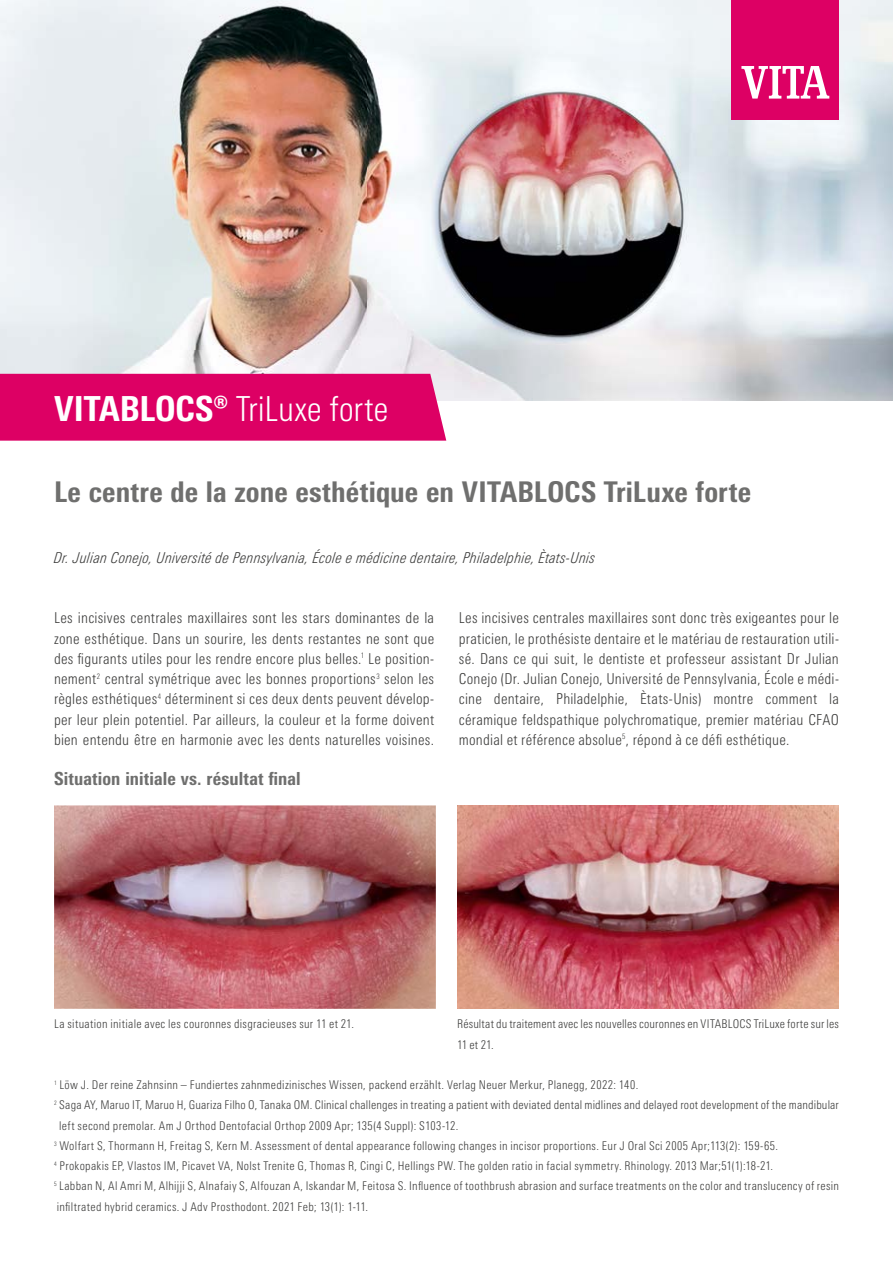
<style>
.page{position:relative;width:893px;height:1263px;background:#fff}
.page>*{position:absolute;margin:0;border:0;box-sizing:border-box;transform-origin:0 0}
.t1{font:300 condensed 34.5px "Univers Next Pro";color:#fff}
.t2{font:800 condensed 28.5px "Univers Next Pro";letter-spacing:.01em;color:#6f6f6e}
.t3{font:800 condensed 18px "Univers Next Pro";letter-spacing:.005em;color:#6f6f6e}
.t4{font:300 condensed 15px/20.2px "Univers Next Pro";letter-spacing:.015em;color:#3b3b3a;text-align:justify}
.t5{font:italic 300 condensed 15px "Univers Next Pro";letter-spacing:.02em;color:#3b3b3a}
.t6{font:300 condensed 12px/20.2px "Univers Next Pro";letter-spacing:.025em;color:#3b3b3a}
.s1{font-weight:800}
</style>
<div class="page">
<img style="left:0;top:0;width:893px;height:401px">
<div style="left:732px;top:0;width:107px;height:119px;background:#dd0064"></div>
<svg style="left:741px;top:66px;width:88px;height:33px"></svg>
<div style="left:0;top:374px;width:446px;height:67px;background:#dd0064"></div>
<img style="left:457px;top:805px;width:382px;height:204px">
<img style="left:54px;top:805px;width:382px;height:204px">
<h1 class="t1" style="left:54px;top:389px;width:336px"><span class="s1">VITABLOCS®</span> TriLuxe forte</h1>
<h2 class="t2" style="left:54px;top:475px;width:699px">Le centre de la zone esthétique en VITABLOCS TriLuxe forte</h2>
<p class="t5" style="left:54px;top:549px;width:543px">Dr. Julian Conejo, Université de Pennsylvania, École e médicine dentaire, Philadelphie, Ètats-Unis</p>
<p class="t4" style="left:54px;top:608px;width:382px">Les incisives centrales maxillaires sont les stars dominantes de la zone esthétique. Dans un sourire, les dents restantes ne sont que des figurants utiles pour les rendre encore plus belles.<sup>1</sup> Le position&shy;nement<sup>2</sup> central symétrique avec les bonnes proportions<sup>3</sup> selon les règles esthétiques<sup>4</sup> déterminent si ces deux dents peuvent dévelop&shy;per leur plein potentiel. Par ailleurs, la couleur et la forme doivent bien entendu être en harmonie avec les dents naturelles voisines.</p>
<p class="t4" style="left:459px;top:608px;width:382px">Les incisives centrales maxillaires sont donc très exigeantes pour le praticien, le prothésiste dentaire et le matériau de restauration utili&shy;sé. Dans ce qui suit, le dentiste et professeur assistant Dr Julian Conejo (Dr. Julian Conejo, Université de Pennsylvania, École e médi&shy;cine dentaire, Philadelphie, Ètats-Unis) montre comment la céramique feldspathique polychromatique, premier matériau CFAO mondial et référence absolue<sup>5</sup>, répond à ce défi esthétique.</p>
<h3 class="t3" style="left:54px;top:768px;width:248px">Situation initiale vs. résultat final</h3>
<p class="t6" style="left:54px;top:1014px;width:302px">La situation initiale avec les couronnes disgracieuses sur 11 et 21.</p>
<p class="t6" style="left:457px;top:1014px;width:383px">Résultat du traitement avec les nouvelles couronnes en VITABLOCS TriLuxe forte sur les<br>11 et 21.</p>
<p class="t6" style="left:54px;top:1075px;width:586px"><sup>1</sup> Löw J. Der reine Zahnsinn – Fundiertes zahnmedizinisches Wissen, packend erzählt. Verlag Neuer Merkur, Planegg, 2022: 140.</p>
<p class="t6" style="left:54px;top:1095px;width:786px"><sup>2</sup> Saga AY, Maruo IT, Maruo H, Guariza Filho O, Tanaka OM. Clinical challenges in treating a patient with deviated dental midlines and delayed root development of the mandibular</p>
<p class="t6" style="left:59px;top:1115px;width:401px">left second premolar. Am J Orthod Dentofacial Orthop 2009 Apr; 135(4 Suppl): S103-12.</p>
<p class="t6" style="left:54px;top:1135px;width:725px"><sup>3</sup> Wolfart S, Thormann H, Freitag S, Kern M. Assessment of dental appearance following changes in incisor proportions. Eur J Oral Sci 2005 Apr;113(2): 159-65.</p>
<p class="t6" style="left:54px;top:1156px;width:721px"><sup>4</sup> Prokopakis EP, Vlastos IM, Picavet VA, Nolst Trenite G, Thomas R, Cingi C, Hellings PW. The golden ratio in facial symmetry. Rhinology. 2013 Mar;51(1):18-21.</p>
<p class="t6" style="left:54px;top:1176px;width:787px"><sup>5</sup> Labban N, Al Amri M, Alhijji S, Alnafaiy S, Alfouzan A, Iskandar M, Feitosa S. Influence of toothbrush abrasion and surface treatments on the color and translucency of resin</p>
<p class="t6" style="left:57px;top:1196px;width:313px">infiltrated hybrid ceramics. J Adv Prosthodont. 2021 Feb; 13(1): 1-11.</p>
</div>
